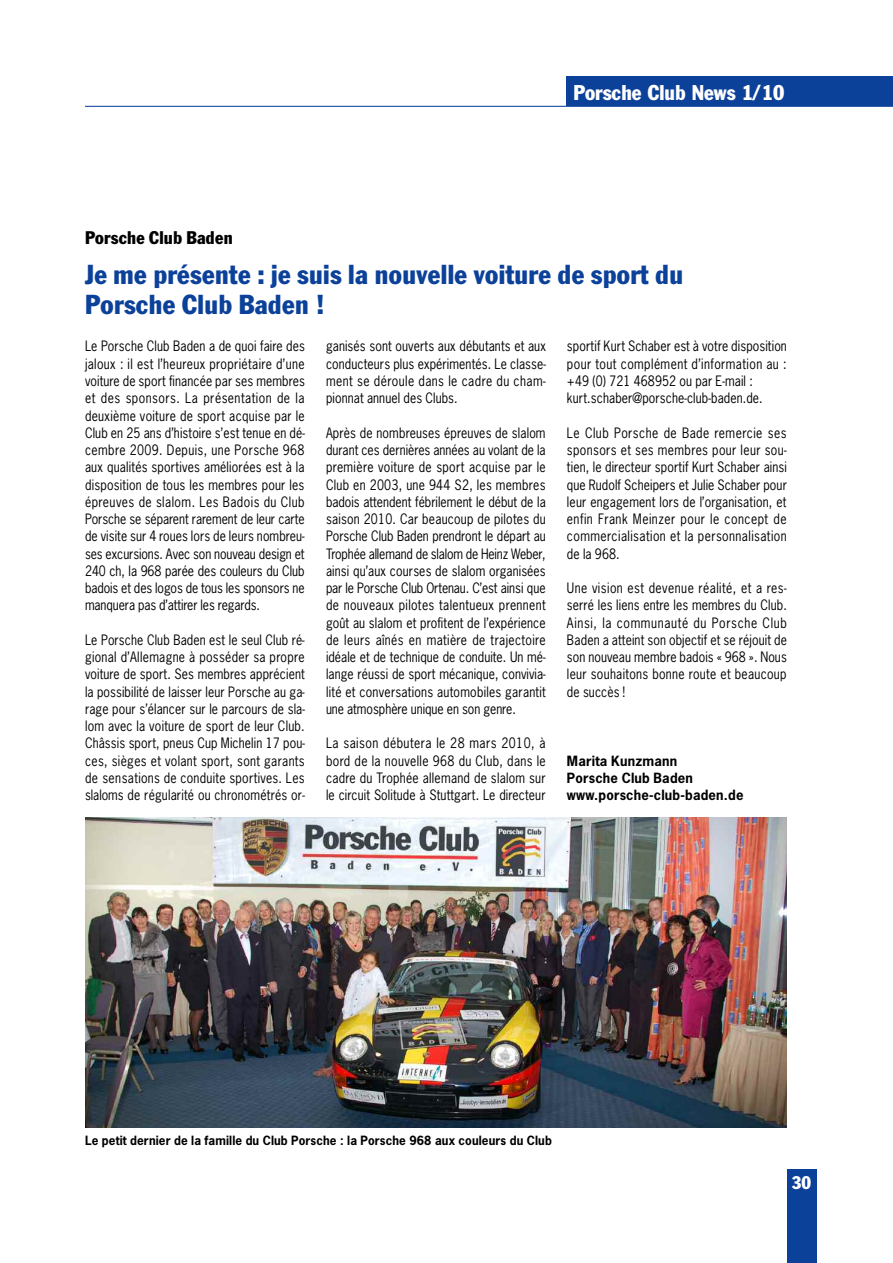
<style>
.page{position:relative;width:893px;height:1263px;background:#fff}
.page>*{position:absolute;margin:0;border:0;box-sizing:border-box;transform-origin:0 0}
.t1{font:condensed 27px/29.2px "Franklin Gothic";letter-spacing:.015em;color:#0c419a}
.t2{font:condensed 21px "Franklin Gothic";color:#fff}
.t3{font:condensed 18px "Franklin Gothic";letter-spacing:.015em;color:#000}
.t4{font:condensed 18px "Franklin Gothic";color:#fff}
.t5{font:13.5px/17.2px "News Gothic";letter-spacing:.01em;color:#000;text-align:justify;scale:.9 1}
.t6{font:700 13.35px/17.2px "News Gothic";letter-spacing:.015em;color:#000}
.t7{font:700 12px "News Gothic";letter-spacing:.01em;color:#000}
</style>
<div class="page">
<div style="left:567px;top:77px;width:326px;height:29px;background:#0c419a"></div>
<div style="left:787px;top:1169px;width:29px;height:94px;background:#0c419a"></div>
<hr style="left:85px;top:106px;width:808px;height:1px;background:#0c419a">
<img style="left:85px;top:817px;width:702px;height:311px">
<h2 class="t2" style="left:573px;top:85px;width:212px">Porsche Club News 1/10</h2>
<h3 class="t3" style="left:85px;top:231px;width:149px">Porsche Club Baden</h3>
<h1 class="t1" style="left:85px;top:262px;width:599px">Je me présente : je suis la nouvelle voiture de sport du<br>Porsche Club Baden !</h1>
<p class="t5" style="left:85px;top:338px;width:246px">Le Porsche Club Baden a de quoi faire des jaloux : il est l’heureux propriétaire d’une voiture de sport financée par ses membres et des sponsors. La présentation de la deuxième voiture de sport acquise par le Club en 25 ans d’histoire s’est tenue en dé&shy;cembre 2009. Depuis, une Porsche 968 aux qualités sportives améliorées est à la disposition de tous les membres pour les épreuves de slalom. Les Badois du Club Porsche se séparent rarement de leur carte de visite sur 4 roues lors de leurs nombreu&shy;ses excursions. Avec son nouveau design et 240 ch, la 968 parée des couleurs du Club badois et des logos de tous les sponsors ne manquera pas d’attirer les regards.</p>
<p class="t5" style="left:85px;top:631px;width:246px">Le Porsche Club Baden est le seul Club ré&shy;gional d’Allemagne à posséder sa propre voiture de sport. Ses membres apprécient la possibilité de laisser leur Porsche au ga&shy;rage pour s’élancer sur le parcours de sla&shy;lom avec la voiture de sport de leur Club.<br>Châssis sport, pneus Cup Michelin 17 pou&shy;ces, sièges et volant sport, sont garants de sensations de conduite sportives. Les slaloms de régularité ou chronométrés or-</p>
<p class="t5" style="left:567px;top:338px;width:246px;text-align:left">sportif Kurt Schaber est à votre disposition pour tout complément d’information au : +49 (0) 721 468952 ou par E-mail : kurt.schaber@porsche-club-baden.de.</p>
<p class="t5" style="left:567px;top:424px;width:246px">Le Club Porsche de Bade remercie ses sponsors et ses membres pour leur sou&shy;tien, le directeur sportif Kurt Schaber ainsi que Rudolf Scheipers et Julie Schaber pour leur engagement lors de l’organisation, et enfin Frank Meinzer pour le concept de commercialisation et la personnalisation de la 968.</p>
<p class="t5" style="left:567px;top:580px;width:246px">Une vision est devenue réalité, et a res&shy;serré les liens entre les membres du Club.<br>Ainsi, la communauté du Porsche Club Baden a atteint son objectif et se réjouit de son nouveau membre badois « 968 ». Nous leur souhaitons bonne route et beaucoup de succès !</p>
<p class="t5" style="left:326px;top:338px;width:246px">ganisés sont ouverts aux débutants et aux conducteurs plus expérimentés. Le classe&shy;ment se déroule dans le cadre du cham&shy;pionnat annuel des Clubs.</p>
<p class="t5" style="left:326px;top:424px;width:246px">Après de nombreuses épreuves de slalom durant ces dernières années au volant de la première voiture de sport acquise par le Club en 2003, une 944 S2, les membres badois attendent fébrilement le début de la saison 2010. Car beaucoup de pilotes du Porsche Club Baden prendront le départ au Trophée allemand de slalom de Heinz Weber, ainsi qu’aux courses de slalom organisées par le Porsche Club Ortenau. C’est ainsi que de nouveaux pilotes talentueux prennent goût au slalom et profitent de l’expérience de leurs aînés en matière de trajectoire idéale et de technique de conduite. Un mé&shy;lange réussi de sport mécanique, convivia&shy;lité et conversations automobiles garantit une atmosphère unique en son genre.</p>
<p class="t5" style="left:326px;top:735px;width:246px">La saison débutera le 28 mars 2010, à bord de la nouvelle 968 du Club, dans le cadre du Trophée allemand de slalom sur le circuit Solitude à Stuttgart. Le directeur</p>
<p class="t6" style="left:567px;top:752px;width:178px">Marita Kunzmann<br>Porsche Club Baden www.porsche-club-baden.de</p>
<p class="t7" style="left:85px;top:1134px;width:468px">Le petit dernier de la famille du Club Porsche : la Porsche 968 aux couleurs du Club</p>
<h3 class="t4" style="left:792px;top:1176px;width:21px">30</h3>
</div>
